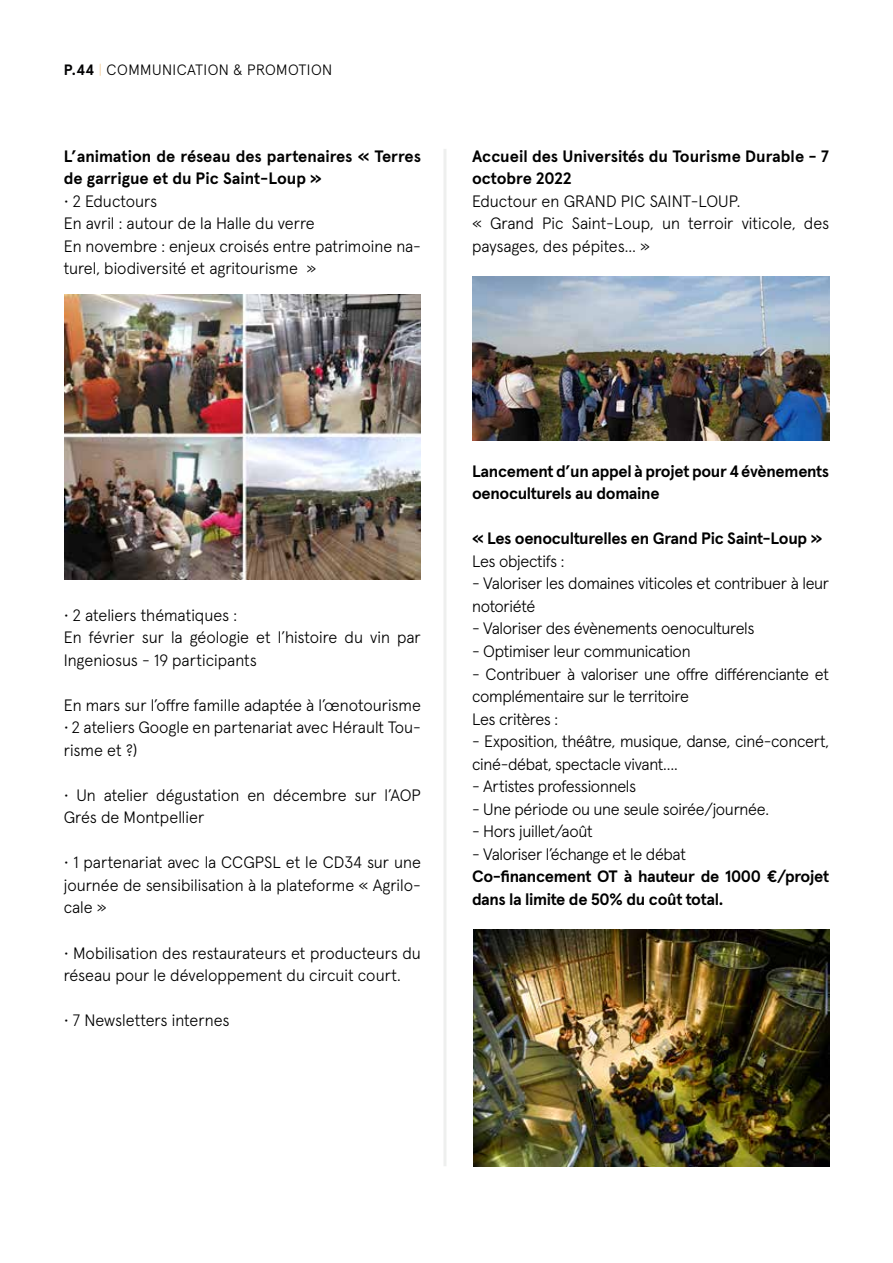
<style>
.page{position:relative;width:893px;height:1263px;background:#fff}
.page>*{position:absolute;margin:0;border:0;box-sizing:border-box;transform-origin:0 0}
.t1{font:300 16.5px/22.5px "Apercu Pro";letter-spacing:-.015em;color:#000}
.t2{font:700 16.5px/22.5px "Apercu Pro";letter-spacing:-.02em;color:#000}
.t3{font:700 16.5px/22.5px "Apercu Pro";color:#000}
.t4{font:300 15px "Apercu Pro";letter-spacing:.03em;color:#000}
.s1{font-weight:700;color:#020203}
.s2{font-weight:100;color:#e59f43}
</style>
<div class="page">
<img style="left:64px;top:295px;width:357px;height:284px">
<img style="left:472px;top:276px;width:357px;height:165px">
<hr style="left:443px;top:149px;width:3px;height:1017px;background:#eeefee">
<img style="left:474px;top:929px;width:355px;height:237px">
<p class="t4" style="left:64px;top:58px;width:270px"><span class="s1">P.44</span> <span class="s2">|</span> COMMUNICATION &amp; PROMOTION</p>
<p class="t2" style="left:64px;top:144px;width:359px">L’animation de réseau des partenaires « Terres de garrigue et du Pic Saint-Loup »</p>
<p class="t1" style="left:64px;top:188px;width:359px">• 2 Eductours<br>En avril : autour de la Halle du verre<br>En novembre : enjeux croisés entre patrimoine na&shy;turel, biodiversité et agritourisme »</p>
<p class="t3" style="left:472px;top:144px;width:359px">Accueil des Universités du Tourisme Durable - 7 octobre 2022</p>
<p class="t1" style="left:472px;top:188px;width:359px">Eductour en GRAND PIC SAINT-LOUP.<br>« Grand Pic Saint-Loup, un terroir viticole, des paysages, des pépites… »</p>
<p class="t1" style="left:64px;top:602px;width:359px">• 2 ateliers thématiques :<br>En février sur la géologie et l’histoire du vin par<br>Ingeniosus - 19 participants</p>
<p class="t1" style="left:64px;top:692px;width:359px">En mars sur l’offre famille adaptée à l’œnotourisme</p>
<p class="t1" style="left:64px;top:715px;width:359px">• 2 ateliers Google en partenariat avec Hérault Tou&shy;risme et ?)</p>
<p class="t1" style="left:64px;top:782px;width:359px">• Un atelier dégustation en décembre sur l’AOP<br>Grés de Montpellier</p>
<p class="t1" style="left:64px;top:850px;width:359px;text-align:justify">• 1 partenariat avec la CCGPSL et le CD34 sur une journée de sensibilisation à la plateforme « Agrilo&shy;cale »</p>
<p class="t1" style="left:64px;top:940px;width:359px">• Mobilisation des restaurateurs et producteurs du réseau pour le développement du circuit court.</p>
<p class="t1" style="left:64px;top:1007px;width:167px">• 7 Newsletters internes</p>
<p class="t2" style="left:472px;top:459px;width:359px">Lancement d’un appel à projet pour 4 évènements oenoculturels au domaine</p>
<p class="t2" style="left:472px;top:526px;width:352px">« Les oenoculturelles en Grand Pic Saint-Loup »</p>
<p class="t1" style="left:472px;top:548px;width:94px">Les objectifs :</p>
<p class="t1" style="left:472px;top:571px;width:359px">- Valoriser les domaines viticoles et contribuer à leur notoriété</p>
<p class="t1" style="left:472px;top:616px;width:284px">- Valoriser des évènements oenoculturels</p>
<p class="t1" style="left:472px;top:639px;width:220px">- Optimiser leur communication</p>
<p class="t1" style="left:472px;top:661px;width:359px">- Contribuer à valoriser une offre différenciante et complémentaire sur le territoire<br>Les critères :</p>
<p class="t1" style="left:472px;top:729px;width:359px">- Exposition, théâtre, musique, danse, ciné-concert, ciné-débat, spectacle vivant….</p>
<p class="t1" style="left:472px;top:774px;width:166px">- Artistes professionnels</p>
<p class="t1" style="left:472px;top:796px;width:299px">- Une période ou une seule soirée/journée.</p>
<p class="t1" style="left:472px;top:819px;width:122px">- Hors juillet/août</p>
<p class="t1" style="left:472px;top:841px;width:216px">- Valoriser l’échange et le débat</p>
<p class="t2" style="left:472px;top:864px;width:359px">Co-financement OT à hauteur de 1000 €/projet dans la limite de 50% du coût total.</p>
</div>
